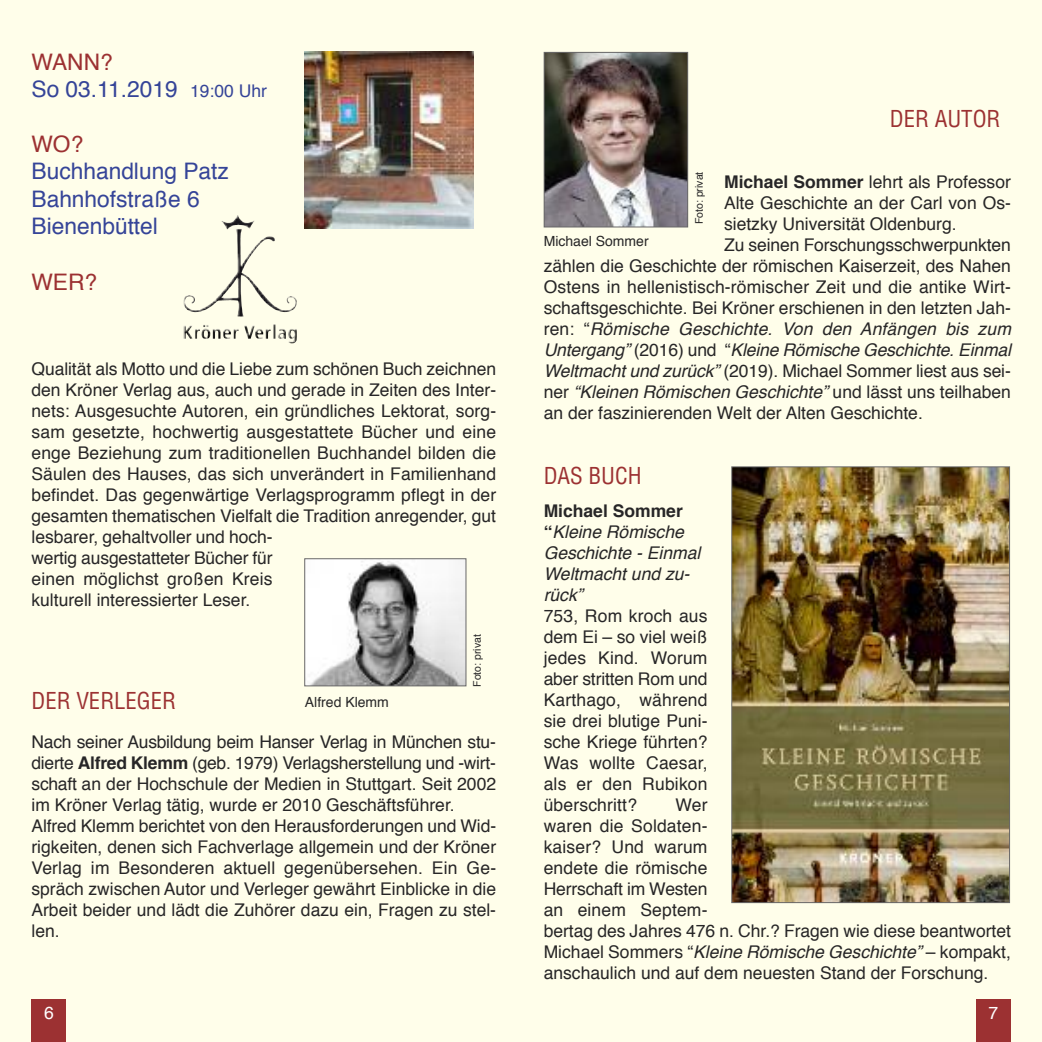
<style>
.page{position:relative;width:1042px;height:1042px;background:#fffeea}
.page>*{position:absolute;margin:0;border:0;box-sizing:border-box;transform-origin:0 0}
.t1{font:22.75px/27.3px "Helvetica";color:#354498}
.t2{font:condensed 22.75px "Helvetica";color:#9c3132}
.t3{font:22.75px "Helvetica";color:#9c3132}
.t4{font:17.5px/21px "Helvetica";color:#272627}
.t5{font:italic 17.5px/21px "Helvetica";color:#272627}
.t6{font:17.5px "Helvetica";color:#fff}
.t7{font:14px "Helvetica";color:#272627}
.t8{font:10.5px "Helvetica";color:#272627}
.s1{color:#9c3132}
.s2{font-size:17.5px}
.s3{font-weight:700}
.s4{font-style:normal}
.s5{font-style:italic}
.s6{font-weight:700;font-style:normal}
</style>
<div class="page">
<div style="left:976px;top:1000px;width:34px;height:42px;background:#9c3132"></div>
<div style="left:32px;top:1000px;width:34px;height:42px;background:#9c3132"></div>
<img style="left:304px;top:52px;width:170px;height:177px">
<img style="left:183px;top:285px;width:45px;height:25px">
<img style="left:306px;top:560px;width:158px;height:124px">
<div style="left:304px;top:558px;width:162px;height:128px;border:1px solid #686768"></div>
<img style="left:546px;top:54px;width:140px;height:171px">
<div style="left:544px;top:52px;width:144px;height:175px;border:1px solid #686768"></div>
<img style="left:733px;top:468px;width:275px;height:433px">
<div style="left:731px;top:466px;width:279px;height:437px;border:1px solid #686768"></div>
<h1 class="t1" style="left:32px;top:50px;width:237px"><span class="s1">WANN?<br></span>So 03.11.2019 <span class="s2">19:00 Uhr</span></h1>
<h1 class="t3" style="left:32px;top:134px;width:53px">WO?</h1>
<h1 class="t1" style="left:31px;top:159px;width:199px">Buchhandlung Patz<br>Bahnhofstraße 6<br>Bienenbüttel</h1>
<h1 class="t3" style="left:31px;top:272px;width:67px">WER?</h1>
<p class="t4" style="left:31px;top:360px;width:466px">Qualität als Motto und die Liebe zum schönen Buch zeichnen den Kröner Verlag aus, auch und gerade in Zeiten des Inter&shy;nets: Ausgesuchte Autoren, ein gründliches Lektorat, sorg&shy;sam gesetzte, hochwertig ausgestattete Bücher und eine enge Beziehung zum traditionellen Buchhandel bilden die Säulen des Hauses, das sich unverändert in Familienhand befindet. Das gegenwärtige Verlagsprogramm pflegt in der gesamten thematischen Vielfalt die Tradition anregender, gut lesbarer, gehaltvoller und hoch-<br>wertig ausgestatteter Bücher für<br>einen möglichst großen Kreis<br>kulturell interessierter Leser.</p>
<h1 class="t2" style="left:32px;top:688px;width:146px">DER VERLEGER</h1>
<p class="t7" style="left:305px;top:696px;width:86px">Alfred Klemm</p>
<p class="t8" style="left:473px;top:687px;width:54px;rotate:-90deg">Foto: privat</p>
<p class="t4" style="left:31px;top:732px;width:466px">Nach seiner Ausbildung beim Hanser Verlag in München stu&shy;dierte <span class="s3">Alfred Klemm</span> (geb. 1979) Verlagsherstellung und -wirt&shy;schaft an der Hochschule der Medien in Stuttgart. Seit 2002 im Kröner Verlag tätig, wurde er 2010 Geschäftsführer.<br>Alfred Klemm berichtet von den Herausforderungen und Wid&shy;rigkeiten, denen sich Fachverlage allgemein und der Kröner Verlag im Besonderen aktuell gegenübersehen. Ein Ge&shy;spräch zwischen Autor und Verleger gewährt Einblicke in die Arbeit beider und lädt die Zuhörer dazu ein, Fragen zu stel&shy;len.</p>
<h1 class="t2" style="left:890px;top:106px;width:112px">DER AUTOR</h1>
<p class="t8" style="left:694px;top:224px;width:54px;rotate:-90deg">Foto: privat</p>
<p class="t4" style="left:724px;top:173px;width:288px"><span class="s3">Michael Sommer</span> lehrt als Professor</p>
<p class="t4" style="left:724px;top:194px;width:288px">Alte Geschichte an der Carl von Os-</p>
<p class="t4" style="left:724px;top:215px;width:234px">sietzky Universität Oldenburg.</p>
<p class="t4" style="left:724px;top:236px;width:288px">Zu seinen Forschungsschwerpunkten</p>
<p class="t4" style="left:544px;top:257px;width:469px">zählen die Geschichte der römischen Kaiserzeit, des Nahen</p>
<p class="t4" style="left:544px;top:278px;width:469px">Ostens in hellenistisch-römischer Zeit und die antike Wirt-</p>
<p class="t4" style="left:544px;top:299px;width:469px">schaftsgeschichte. Bei Kröner erschienen in den letzten Jah-</p>
<p class="t5" style="left:544px;top:320px;width:472px"><span class="s4">r e n : “</span> Römische Geschichte. Von den Anfängen bis zum</p>
<p class="t5" style="left:544px;top:341px;width:472px">Untergang” <span class="s4">( 2 0 1 6 ) u n d “</span> Kleine Römische Geschichte. Einmal</p>
<p class="t4" style="left:544px;top:362px;width:469px"><span class="s5">Weltmachtundzurück”</span>(2019). Michael Sommer liest aus sei-</p>
<p class="t5" style="left:544px;top:383px;width:469px"><span class="s4">ner</span> “Kleinen Römischen Geschichte” <span class="s4">und lässt uns teilhaben</span></p>
<p class="t4" style="left:544px;top:404px;width:381px">an der faszinierenden Welt der Alten Geschichte.</p>
<p class="t7" style="left:544px;top:235px;width:107px">Michael Sommer</p>
<h1 class="t2" style="left:544px;top:463px;width:99px">DAS BUCH</h1>
<p class="t5" style="left:544px;top:502px;width:162px"><span class="s6">Michael Sommer<br>“</span> Kleine Römische<br>Geschichte - Einmal<br>Weltmacht und zu&shy;rück”</p>
<p class="t4" style="left:544px;top:607px;width:165px;text-align:justify">753, Rom kroch aus dem Ei – so viel weiß jedes Kind. Worum aber stritten Rom und Karthago, während sie drei blutige Puni&shy;sche Kriege führten?<br>Was wollte Caesar, als er den Rubikon überschritt?</p>
<p class="t4" style="left:544px;top:796px;width:469px;text-indent:132px">Wer<br>waren die Soldaten-<br>kaiser? Und warum<br>endete die römische<br>Herrschaft im Westen<br>an einem Septem-<br>bertag des Jahres 476 n. Chr.? Fragen wie diese beantwortet<br>Michael Sommers “<span class="s5">KleineRömischeGeschichte”</span>– kompakt, anschaulich und auf dem neuesten Stand der Forschung.</p>
<p class="t6" style="left:44px;top:1006px;width:11px">6</p>
<p class="t6" style="left:988px;top:1006px;width:11px">7</p>
</div>
